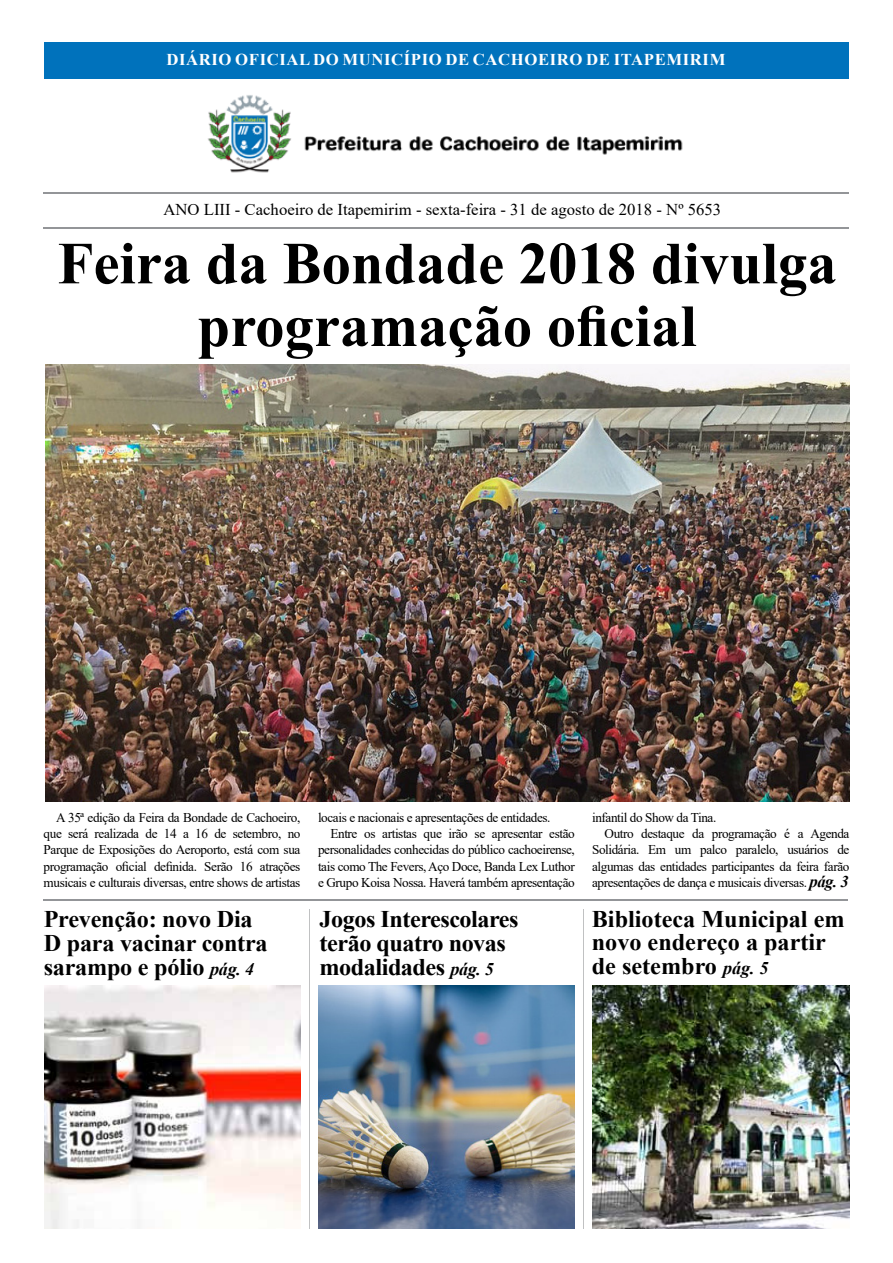
<style>
.page{position:relative;width:893px;height:1263px;background:#fff}
.page>*{position:absolute;margin:0;border:0;box-sizing:border-box;transform-origin:0 0}
.t1{font:700 59.7px/62.7px "Times New Roman";color:#000;text-align:center}
.t2{font:700 23.85px/23.9px "Times New Roman";letter-spacing:-.01em;color:#000}
.t3{font:16.5px "Times New Roman";color:#000}
.t4{font:700 16.5px "Times New Roman";letter-spacing:.035em;color:#fff}
.t5{font:13.5px/16px "Times New Roman";letter-spacing:-.03em;color:#000;text-align:justify}
.s1{font-weight:700;font-style:italic;font-size:16.35px}
.s2{font-style:italic;font-size:17.85px}
</style>
<div class="page">
<img style="left:208px;top:95px;width:475px;height:78px">
<div style="left:44px;top:42px;width:804px;height:37px;background:#0072bc"></div>
<hr style="left:44px;top:192px;width:805px;height:2px;background:#939598">
<hr style="left:44px;top:227px;width:805px;height:1px;background:#939598">
<img style="left:44px;top:986px;width:256px;height:243px">
<img style="left:45px;top:364px;width:804px;height:438px">
<img style="left:592px;top:986px;width:257px;height:243px">
<img style="left:319px;top:986px;width:256px;height:243px">
<hr style="left:43px;top:899px;width:805px;height:1px;background:#939598">
<p class="t4" style="left:166px;top:48px;width:560px">DIÁRIO OFICIAL DO MUNICÍPIO DE CACHOEIRO DE ITAPEMIRIM</p>
<p class="t3" style="left:163px;top:198px;width:559px">ANO LIII - Cachoeiro de Itapemirim - sexta-feira - 31 de agosto de 2018 - Nº 5653</p>
<h1 class="t1" style="left:58px;top:230px;width:781px">Feira da Bondade 2018 divulga programação oficial</h1>
<p class="t5" style="left:44px;top:809px;width:258px;text-indent:12px">A 35ª edição da Feira da Bondade de Cachoeiro, que será realizada de 14 a 16 de setembro, no Parque de Exposições do Aeroporto, está com sua programação oficial definida. Serão 16 atrações musicais e culturais diversas, entre shows de artistas</p>
<p class="t5" style="left:318px;top:809px;width:234px">locais e nacionais e apresentações de entidades.</p>
<p class="t5" style="left:330px;top:825px;width:246px">Entre os artistas que irão se apresentar estão</p>
<p class="t5" style="left:318px;top:841px;width:258px">personalidades conhecidas do público cachoeirense,</p>
<p class="t5" style="left:318px;top:857px;width:258px">tais como The Fevers, Aço Doce, Banda Lex Luthor</p>
<p class="t5" style="left:318px;top:874px;width:258px">e Grupo Koisa Nossa. Haverá também apresentação</p>
<p class="t5" style="left:592px;top:809px;width:126px">infantil do Show da Tina.</p>
<p class="t5" style="left:604px;top:825px;width:246px">Outro destaque da programação é a Agenda</p>
<p class="t5" style="left:592px;top:841px;width:259px">Solidária. Em um palco paralelo, usuários de</p>
<p class="t5" style="left:592px;top:857px;width:259px">algumas das entidades participantes da feira farão</p>
<p class="t5" style="left:592px;top:874px;width:258px">apresentações de dança e musicais diversas. <span class="s1">pág. 3</span></p>
<h2 class="t2" style="left:44px;top:906px;width:225px">Prevenção: novo Dia<br>D para vacinar contra sarampo e pólio <span class="s2">pág. 4</span></h2>
<h2 class="t2" style="left:592px;top:906px;width:254px">Biblioteca Municipal em novo endereço a partir de setembro <span class="s2">pág. 5</span></h2>
<h2 class="t2" style="left:320px;top:906px;width:200px">Jogos Interescolares terão quatro novas modalidades <span class="s2">pág. 5</span></h2>
</div>
